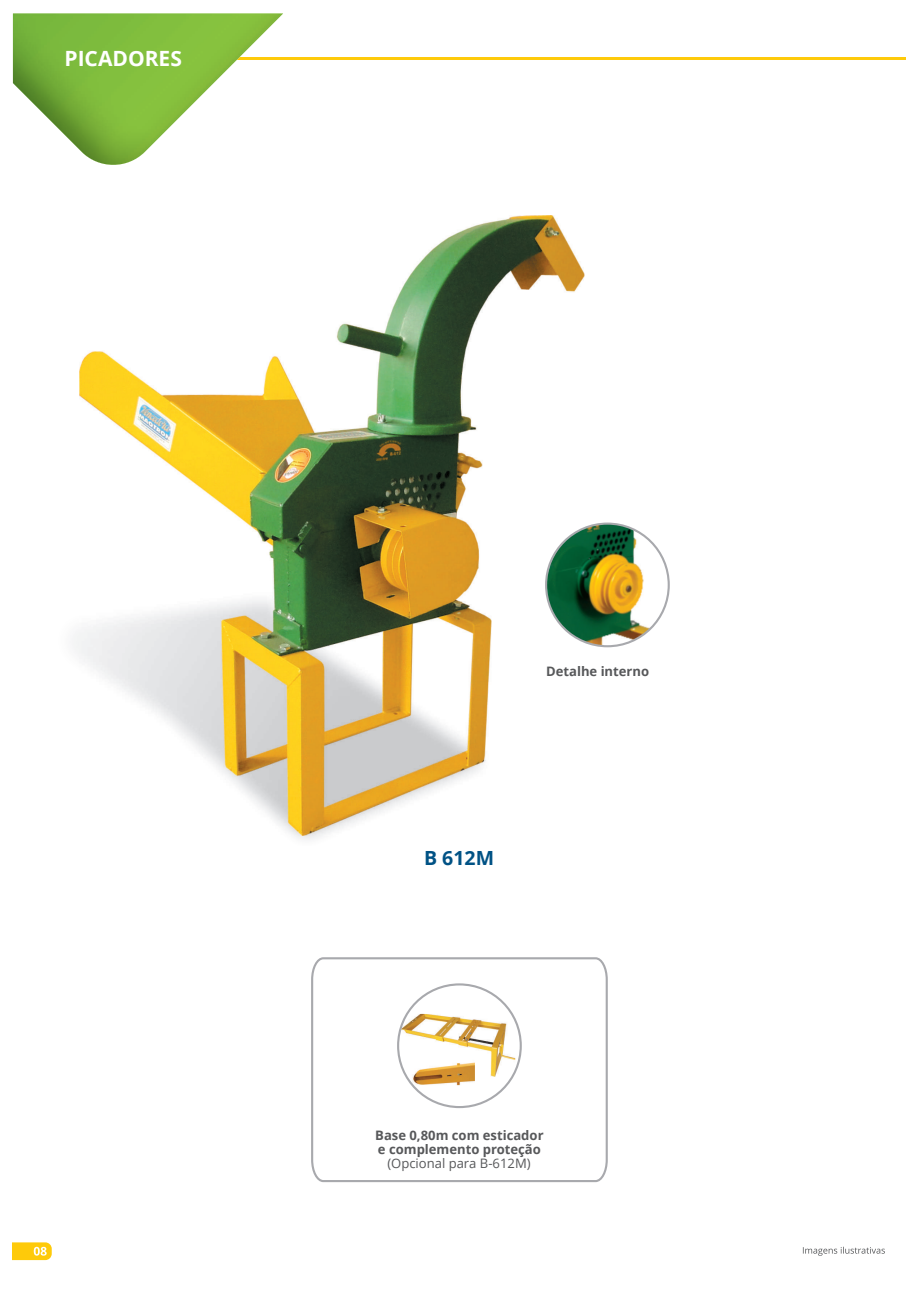
<style>
.page{position:relative;width:920px;height:1290px;background:#fff}
.page>*{position:absolute;margin:0;border:0;box-sizing:border-box;transform-origin:0 0}
.t1{font:700 21px "Open Sans";color:#fff}
.t2{font:700 19.5px "Open Sans";color:#005285}
.t3{font:700 13.05px/14.2px "Open Sans";color:#57585a}
.t4{font:13.05px "Open Sans";color:#57585a}
</style>
<div class="page">
<hr style="left:13px;top:57px;width:893px;height:3px;background:#feca0a">
<svg style="left:803px;top:1247px;width:82px;height:9px"></svg>
<svg style="left:13px;top:14px;width:270px;height:151px"></svg>
<svg style="left:311px;top:957px;width:297px;height:226px"></svg>
<div style="left:398px;top:984px;width:123px;height:123px;background:#fff;border-radius:50%"></div>
<img style="left:401px;top:1014px;width:114px;height:63px">
<img style="left:410px;top:1054px;width:65px;height:31px">
<img style="left:80px;top:215px;width:505px;height:620px">
<svg style="left:13px;top:1242px;width:39px;height:18px"></svg>
<svg style="left:546px;top:524px;width:123px;height:122px"></svg>
<h1 class="t1" style="left:65px;top:44px;width:119px">PICADORES</h1>
<p class="t3" style="left:546px;top:663px;width:105px">Detalhe interno</p>
<h2 class="t2" style="left:424px;top:844px;width:71px">B 612M</h2>
<p class="t3" style="left:375px;top:1127px;width:170px">Base 0,80m com esticador e complemento proteção</p>
<p class="t4" style="left:387px;top:1154px;width:145px">(Opcional para B-612M)</p>
</div>
